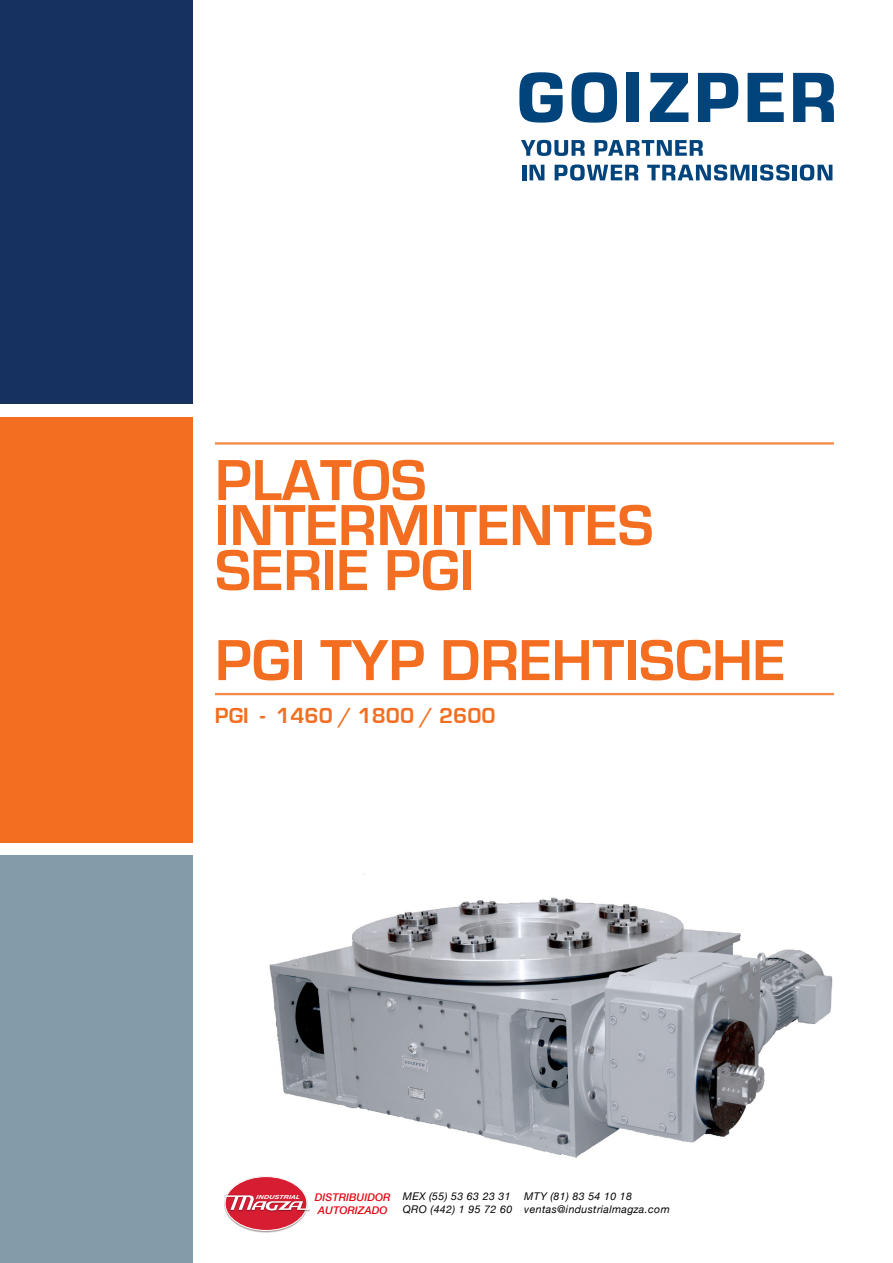
<style>
.page{position:relative;width:893px;height:1263px;background:#fff}
.page>*{position:absolute;margin:0;border:0;box-sizing:border-box;transform-origin:0 0}
.t1{font:700 60px/45px "Eurostile";color:#f36e21}
.t2{font:700 22.5px "Eurostile";color:#f36e21}
.t3{font:italic 10.65px/13px "Helvetica Neue";letter-spacing:.035em;color:#000}
.t4{font:italic 500 10.65px/12.8px "Helvetica Neue";color:#e20916}
.t5{font:italic 700 5.55px "Helvetica Neue";color:#fff;scale:1.26 1}
</style>
<div class="page">
<svg style="left:519px;top:72px;width:44px;height:51px"></svg>
<svg style="left:571px;top:72px;width:46px;height:51px"></svg>
<div style="left:627px;top:73px;width:12px;height:49px;background:#00447b"></div>
<svg style="left:650px;top:73px;width:38px;height:49px"></svg>
<svg style="left:698px;top:73px;width:40px;height:49px"></svg>
<svg style="left:748px;top:73px;width:36px;height:49px"></svg>
<svg style="left:793px;top:73px;width:41px;height:49px"></svg>
<svg style="left:521px;top:140px;width:64px;height:16px"></svg>
<svg style="left:595px;top:140px;width:108px;height:16px"></svg>
<hr style="left:522px;top:165px;width:4px;height:15px;background:#00447b">
<svg style="left:529px;top:165px;width:15px;height:15px"></svg>
<svg style="left:555px;top:164px;width:83px;height:17px"></svg>
<svg style="left:647px;top:164px;width:102px;height:17px"></svg>
<hr style="left:753px;top:165px;width:4px;height:15px;background:#00447b">
<svg style="left:760px;top:164px;width:29px;height:17px"></svg>
<hr style="left:793px;top:165px;width:4px;height:15px;background:#00447b">
<svg style="left:800px;top:164px;width:32px;height:17px"></svg>
<div style="left:0;top:417px;width:193px;height:425px;background:#f36e21"></div>
<div style="left:0;top:856px;width:193px;height:407px;background:#839ca9"></div>
<div style="left:0;top:0;width:193px;height:404px;background:#16315f"></div>
<hr style="left:215px;top:442px;width:619px;height:3px;background:#f68945">
<hr style="left:215px;top:693px;width:619px;height:2px;background:#f68945">
<img style="left:269px;top:874px;width:564px;height:284px">
<img style="left:226px;top:1177px;width:80px;height:56px">
<div style="left:225px;top:1176px;width:82px;height:54px;background:#d61d32;border-radius:50%"></div>
<img style="left:224px;top:1195px;width:86px;height:18px">
<svg style="left:225px;top:1195px;width:84px;height:15px"></svg>
<p class="t1" style="left:215px;top:459px;width:440px">PLATOS<br>INTERMITENTES</p>
<p class="t1" style="left:215px;top:549px;width:261px">SERIE PGI</p>
<p class="t1" style="left:215px;top:639px;width:572px">PGI TYP DREHTISCHE</p>
<p class="t2" style="left:215px;top:704px;width:282px">PGI - 1460 / 1800 / 2600</p>
<p class="t5" style="left:256px;top:1193px;width:38px">INDUSTRIA L</p>
<p class="t4" style="left:315px;top:1190px;width:77px">DISTRIBUIDOR<br>AUTORIZADO</p>
<p class="t3" style="left:403px;top:1190px;width:111px">MEX (55) 53 63 23 31<br>QRO (442) 1 95 72 60</p>
<p class="t3" style="left:524px;top:1190px;width:147px">MTY (81) 83 54 10 18 ventas@industrialmagza.com</p>
</div>
